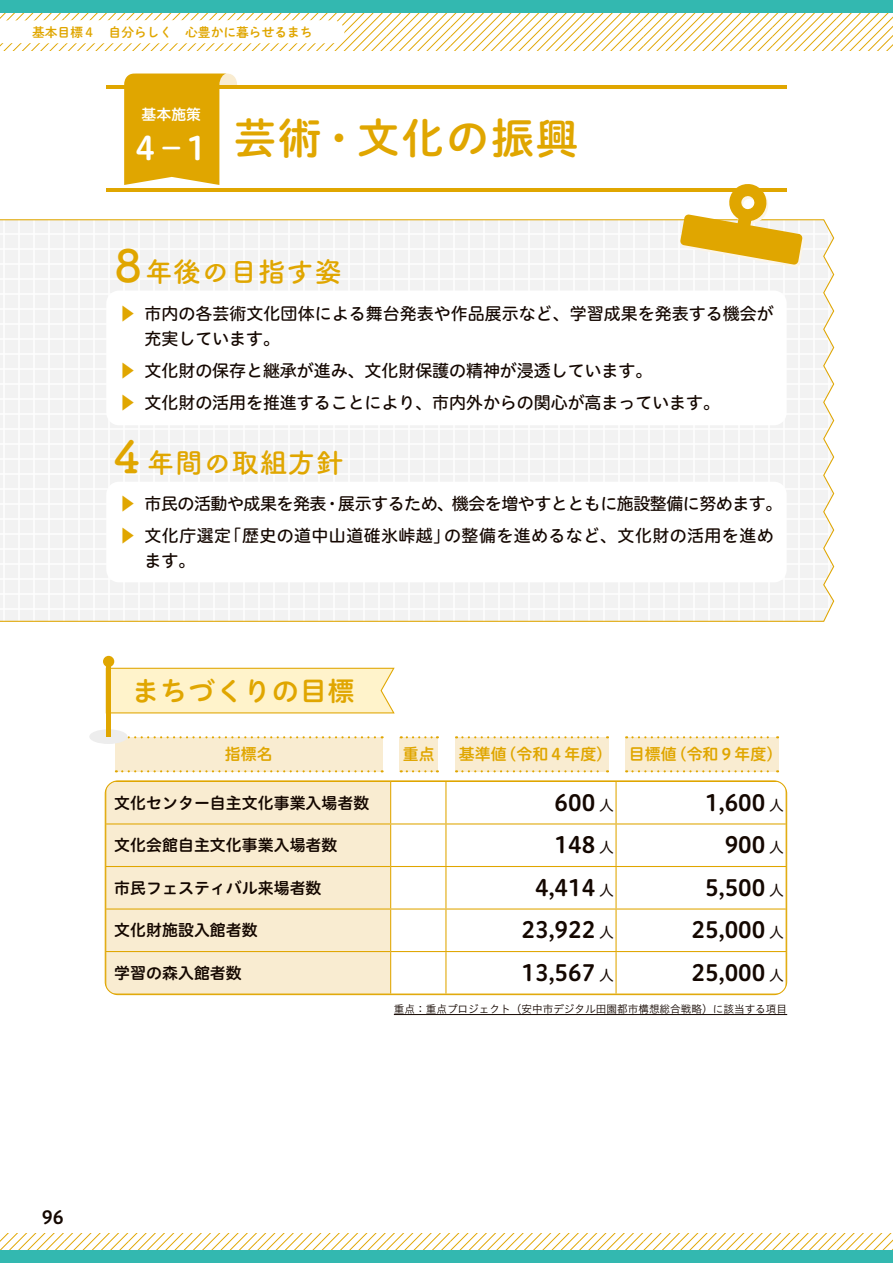
<style>
.page{position:relative;width:893px;height:1263px;background:#fff}
.page>*{position:absolute;margin:0;border:0;box-sizing:border-box;transform-origin:0 0}
.t1{font:42.45px "Shuei M Go Std B";letter-spacing:.05em;color:#e0a600}
.t2{font:31.95px "Hiragino UD Sans R Std N W6";color:#fff}
.t3{font:700 27.6px "Tsuku B Rd Gothic";letter-spacing:.02em;color:#e0a600}
.t4{font:26.55px "Hiragino UD Sans R Std N W6";letter-spacing:.05em;color:#e0a600}
.t5{font:22.35px "Hiragino UD Sans R Std N W6";color:#140700}
.t6{font:18px "Hiragino UD Sans R Std N W6";color:#140700}
.t7{font:16.95px/25.5px "Hiragino UD Sans R Std N W5";letter-spacing:-.005em;color:#140700}
.t8{font:16.95px/32px "Hiragino UD Sans R Std N W5";letter-spacing:-.03em;color:#140700}
.t9{font:15.9px "Hiragino UD Sans R Std N W6";color:#140700}
.t10{font:15.9px "Hiragino UD Sans R Std N W6";color:#e0a600}
.t11{font:14.85px "Hiragino UD Sans R Std N W6";color:#fff}
.t12{font:12.75px "Shuei M Go Std B";color:#e0a600}
.t13{font:10.65px "Hiragino UD Sans Std N W3";color:#140700}
.s1{font-size:44.25px}
.s2{font-family:"Hira Kaku Pro N W3";color:#e0a600}
.s3{font-family:"Hiragino UD Sans R Std N W4";font-size:14.85px}
</style>
<div class="page">
<svg style="left:0;top:13px;width:893px;height:38px"></svg>
<svg style="left:0;top:1233px;width:893px;height:17px"></svg>
<div style="left:0;top:1250px;width:893px;height:13px;background:#33b8b0"></div>
<div style="left:0;top:0;width:893px;height:13px;background:#33b8b0"></div>
<svg style="left:0;top:20px;width:344px;height:23px"></svg>
<div style="left:31px;top:20px;width:306px;height:23px;background:#fff;border-radius:11px"></div>
<svg style="left:0;top:219px;width:835px;height:403px"></svg>
<div style="left:106px;top:291px;width:681px;height:134px;background:#fff;border-radius:13px"></div>
<div style="left:106px;top:482px;width:681px;height:100px;background:#fff;border-radius:13px"></div>
<hr style="left:106px;top:85px;width:681px;height:3px;background:#e0a600">
<hr style="left:106px;top:188px;width:681px;height:3px;background:#e0a600">
<svg style="left:124px;top:74px;width:113px;height:111px"></svg>
<svg style="left:680px;top:184px;width:124px;height:83px"></svg>
<div style="left:115px;top:737px;width:268px;height:34px;background:#f9ecd1"></div>
<svg style="left:128px;top:736px;width:255px;height:2px"></svg>
<svg style="left:116px;top:770px;width:267px;height:2px"></svg>
<div style="left:455px;top:737px;width:153px;height:34px;background:#f9ecd1"></div>
<svg style="left:456px;top:736px;width:152px;height:2px"></svg>
<svg style="left:456px;top:770px;width:152px;height:2px"></svg>
<div style="left:400px;top:737px;width:38px;height:34px;background:#f9ecd1"></div>
<svg style="left:401px;top:736px;width:37px;height:2px"></svg>
<svg style="left:401px;top:770px;width:37px;height:2px"></svg>
<div style="left:625px;top:737px;width:153px;height:34px;background:#f9ecd1"></div>
<svg style="left:626px;top:736px;width:152px;height:2px"></svg>
<svg style="left:626px;top:770px;width:152px;height:2px"></svg>
<div style="left:89px;top:729px;width:39px;height:15px;background:#ededed;border-radius:50%"></div>
<svg style="left:105px;top:667px;width:290px;height:47px;background:#fdefc3"></svg>
<div style="left:106px;top:661px;width:5px;height:76px;background:#e0a600"></div>
<div style="left:103px;top:656px;width:11px;height:11px;background:#e0a600;border-radius:50%"></div>
<div style="left:106px;top:782px;width:284px;height:211px;background:#f9ecd1"></div>
<svg style="left:391px;top:782px;width:395px;height:211px"></svg>
<hr style="left:105px;top:781px;width:286px;height:1px;background:#e0a600">
<hr style="left:105px;top:782px;width:1px;height:41px;background:#e0a600">
<hr style="left:616px;top:781px;width:171px;height:1px;background:#e0a600">
<hr style="left:615px;top:782px;width:2px;height:41px;background:#e0a600">
<hr style="left:786px;top:782px;width:1px;height:41px;background:#e0a600">
<hr style="left:105px;top:823px;width:286px;height:1px;background:#e0a600">
<hr style="left:391px;top:823px;width:55px;height:1px;background:#e0a600">
<hr style="left:446px;top:823px;width:170px;height:1px;background:#e0a600">
<hr style="left:616px;top:823px;width:171px;height:1px;background:#e0a600">
<hr style="left:615px;top:824px;width:2px;height:42px;background:#e0a600">
<hr style="left:105px;top:866px;width:286px;height:1px;background:#e0a600">
<hr style="left:391px;top:866px;width:55px;height:1px;background:#e0a600">
<hr style="left:446px;top:866px;width:170px;height:1px;background:#e0a600">
<hr style="left:616px;top:866px;width:171px;height:1px;background:#e0a600">
<hr style="left:615px;top:867px;width:2px;height:41px;background:#e0a600">
<hr style="left:105px;top:908px;width:286px;height:1px;background:#e0a600">
<hr style="left:391px;top:908px;width:55px;height:1px;background:#e0a600">
<hr style="left:446px;top:908px;width:170px;height:1px;background:#e0a600">
<hr style="left:616px;top:908px;width:171px;height:1px;background:#e0a600">
<hr style="left:615px;top:909px;width:2px;height:42px;background:#e0a600">
<hr style="left:105px;top:951px;width:286px;height:1px;background:#e0a600">
<hr style="left:105px;top:952px;width:1px;height:41px;background:#e0a600">
<hr style="left:391px;top:951px;width:55px;height:1px;background:#e0a600">
<hr style="left:446px;top:951px;width:170px;height:1px;background:#e0a600">
<hr style="left:616px;top:951px;width:171px;height:1px;background:#e0a600">
<hr style="left:615px;top:952px;width:2px;height:41px;background:#e0a600">
<hr style="left:786px;top:952px;width:1px;height:41px;background:#e0a600">
<hr style="left:105px;top:993px;width:286px;height:1px;background:#e0a600">
<hr style="left:616px;top:993px;width:171px;height:1px;background:#e0a600">
<hr style="left:390px;top:782px;width:1px;height:41px;background:#e0a600">
<hr style="left:445px;top:782px;width:1px;height:41px;background:#e0a600">
<hr style="left:390px;top:824px;width:1px;height:42px;background:#e0a600">
<hr style="left:445px;top:824px;width:1px;height:42px;background:#e0a600">
<hr style="left:390px;top:867px;width:1px;height:41px;background:#e0a600">
<hr style="left:445px;top:867px;width:1px;height:41px;background:#e0a600">
<hr style="left:390px;top:909px;width:1px;height:42px;background:#e0a600">
<hr style="left:445px;top:909px;width:1px;height:42px;background:#e0a600">
<hr style="left:390px;top:952px;width:1px;height:41px;background:#e0a600">
<hr style="left:445px;top:952px;width:1px;height:41px;background:#e0a600">
<div style="left:105px;top:780px;width:682px;height:215px;border:1px solid #e0a600;border-radius:13px"></div>
<hr style="left:394px;top:1014px;width:393px;height:1px;background:#140700">
<p class="t12" style="left:32px;top:22px;width:282px">基本目標４　自分らしく　心豊かに暮らせるまち</p>
<p class="t11" style="left:142px;top:103px;width:61px">基本施策</p>
<h2 class="t2" style="left:130px;top:123px;width:84px">４－１</h2>
<h1 class="t1" style="left:234px;top:107px;width:346px">芸術・文化の振興</h1>
<h3 class="t3" style="left:106px;top:250px;width:237px"><span class="s1">８</span>年後の目指す姿</h3>
<p class="t7" style="left:145px;top:300px;width:631px;text-indent:-26px"><span class="s2">▶</span> 市内の各芸術文化団体による舞台発表や作品展示など、学習成果を発表する機会が充実しています。</p>
<p class="t7" style="left:119px;top:354px;width:602px;line-height:32px"><span class="s2">▶</span> 文化財の保存と継承が進み、文化財保護の精神が浸透しています。<br><span class="s2">▶</span> 文化財の活用を推進することにより、市内外からの関心が高まっています。</p>
<h3 class="t3" style="left:106px;top:442px;width:239px"><span class="s1">４</span>年間の取組方針</h3>
<p class="t8" style="left:119px;top:486px;width:665px"><span class="s2">▶</span> 市民の活動や成果を発表・展示するため、機会を増やすとともに施設整備に努めます。<span class="s2">▶</span> 文化庁選定「歴史の道中山道碓氷峠越」の整備を進めるなど、文化財の活用を進め</p>
<p class="t7" style="left:145px;top:547px;width:52px">ます。</p>
<h3 class="t4" style="left:133px;top:670px;width:223px">まちづくりの目標</h3>
<p class="t10" style="left:225px;top:742px;width:49px">指標名</p>
<p class="t10" style="left:403px;top:742px;width:33px">重点</p>
<p class="t10" style="left:459px;top:742px;width:325px">基準値（令和４年度） 目標値（令和９年度）</p>
<p class="t9" style="left:114px;top:791px;width:257px">文化センター自主文化事業入場者数</p>
<h3 class="t5" style="left:555px;top:785px;width:61px">600 <span class="s3">人</span></h3>
<h3 class="t5" style="left:705px;top:785px;width:80px">1,600 <span class="s3">人</span></h3>
<p class="t9" style="left:114px;top:833px;width:225px">文化会館自主文化事業入場者数</p>
<h3 class="t5" style="left:555px;top:827px;width:61px">148 <span class="s3">人</span></h3>
<h3 class="t5" style="left:725px;top:827px;width:61px">900 <span class="s3">人</span></h3>
<p class="t9" style="left:114px;top:876px;width:209px">市民フェスティバル来場者数</p>
<h3 class="t5" style="left:535px;top:870px;width:80px">4,414 <span class="s3">人</span></h3>
<h3 class="t5" style="left:705px;top:870px;width:80px">5,500 <span class="s3">人</span></h3>
<p class="t9" style="left:114px;top:918px;width:145px">文化財施設入館者数</p>
<h3 class="t5" style="left:522px;top:913px;width:94px">23,922 <span class="s3">人</span></h3>
<h3 class="t5" style="left:692px;top:913px;width:94px">25,000 <span class="s3">人</span></h3>
<p class="t9" style="left:114px;top:961px;width:129px">学習の森入館者数</p>
<h3 class="t5" style="left:522px;top:955px;width:94px">13,567 <span class="s3">人</span></h3>
<h3 class="t5" style="left:692px;top:955px;width:94px">25,000 <span class="s3">人</span></h3>
<p class="t13" style="left:394px;top:1001px;width:395px">重点：重点プロジェクト（安中市デジタル田園都市構想総合戦略）に該当する項目</p>
<p class="t6" style="left:42px;top:1203px;width:23px">96</p>
</div>
